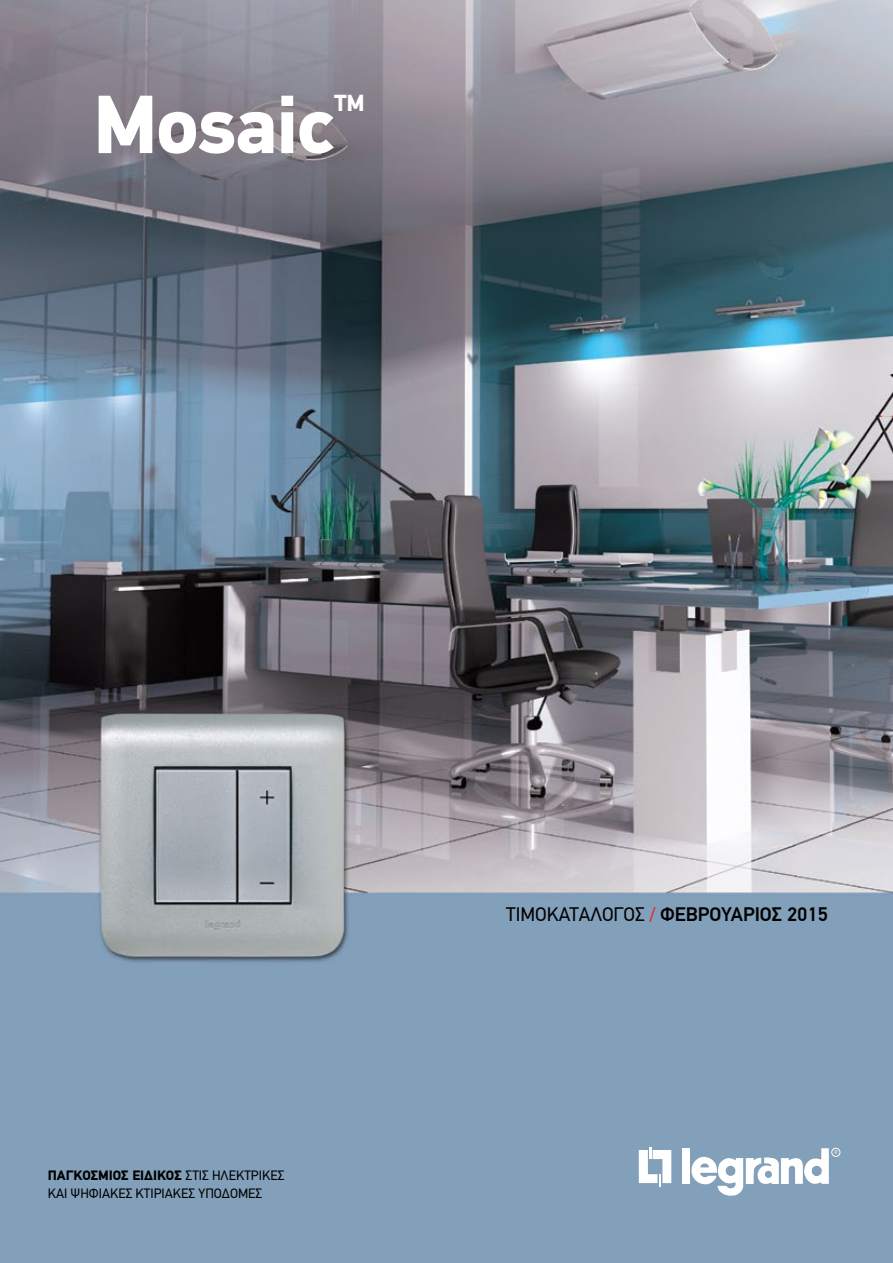
<style>
.page{position:relative;width:893px;height:1263px;background:#fff}
.page>*{position:absolute;margin:0;border:0;box-sizing:border-box;transform-origin:0 0}
.t1{font:700 82.5px "PF Din Text Pro";letter-spacing:-.015em;color:#fff}
.t2{font:700 23.1px "PF Din Text Pro";color:#fff}
.t3{font:500 19.5px "PF Din Text Pro";color:#000}
.t4{font:13.5px/18px "PF Din Text Pro";color:#000}
.s1{font-weight:700}
.s2{font-weight:400}
.s3{font-weight:400;color:#ed1d24}
</style>
<div class="page">
<img style="left:0;top:0;width:893px;height:1263px">
<div style="left:682px;top:1148px;width:8px;height:35px;background:#fff"></div>
<svg style="left:639px;top:1147px;width:32px;height:39px"></svg>
<svg style="left:691px;top:1148px;width:138px;height:49px"></svg>
<div style="left:832px;top:1148px;width:8px;height:8px;border:1px solid #fff;border-radius:50%"></div>
<img style="left:0;top:324px;width:1px;height:579px">
<h1 class="t1" style="left:93px;top:74px;width:244px">Μοsaic</h1>
<h2 class="t2" style="left:334px;top:89px;width:32px">TM</h2>
<p class="t4" style="left:48px;top:1166px;width:238px"><span class="s1">ΠΑΓΚΟΣΜΙΟΣ ΕΙΔΙΚΟΣ</span> ΣΤΙΣ ΗΛΕΚΤΡΙΚΕΣ<br>ΚΑΙ ΨΗΦΙΑΚΕΣ ΚΤΙΡΙΑΚΕΣ ΥΠΟΔΟΜΕΣ</p>
<h3 class="t3" style="left:506px;top:902px;width:323px"><span class="s2">ΤΙΜΟΚΑΤΑΛΟΓΟΣ</span> <span class="s3">/</span> ΦΕΒΡΟΥΑΡΙΟΣ 2015</h3>
</div>
